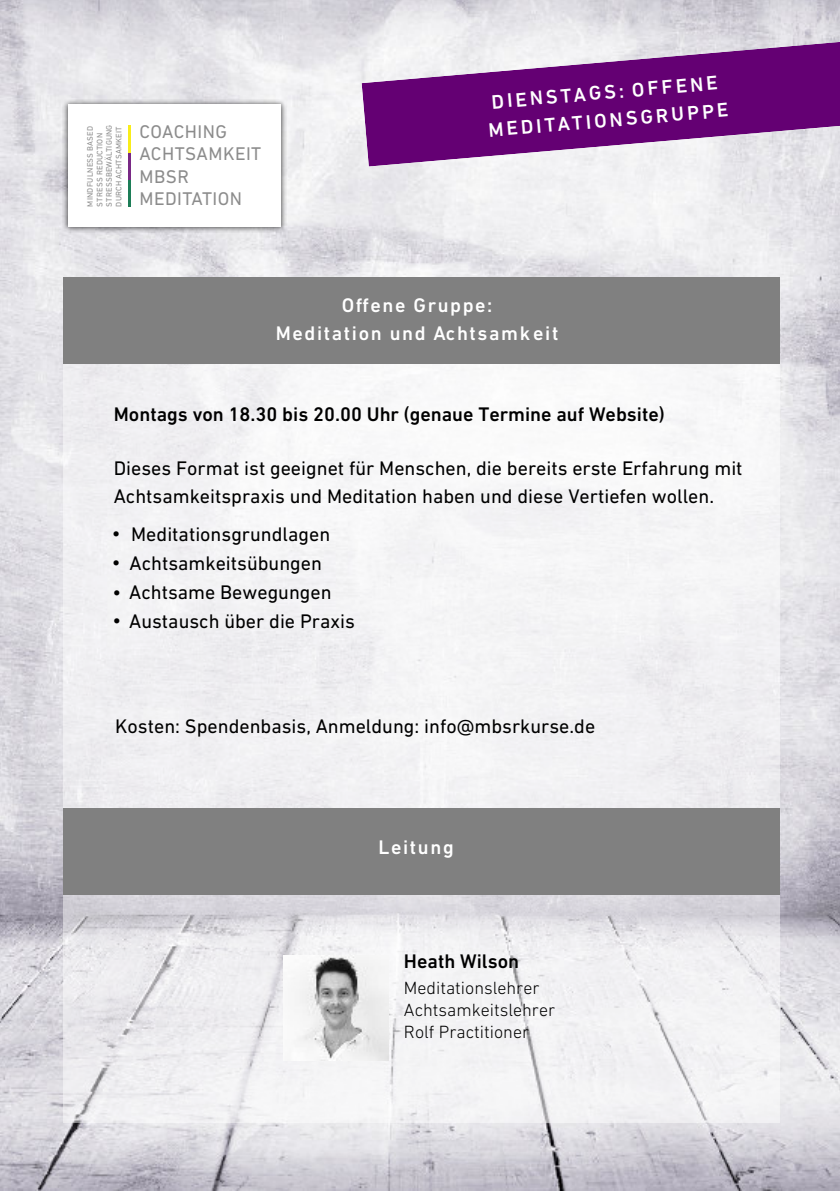
<style>
.page{position:relative;width:840px;height:1191px;background:#fff}
.page>*{position:absolute;margin:0;border:0;box-sizing:border-box;transform-origin:0 0}
.t1{font:20px/28px "DIN Next LT Pro";color:#000}
.t2{font:500 20px/28px "DIN Next LT Pro";letter-spacing:.08em;color:#fff;text-align:center}
.t3{font:500 20px "DIN Next LT Pro";color:#000}
.t4{font:18.6px/22.4px "DIN Next LT Pro";letter-spacing:.025em;color:#8c8c8c}
.t5{font:300 18px/22px "DIN Next LT Pro";color:#000}
.t6{font:8px/9.6px "DIN Next LT Pro";letter-spacing:.025em;color:#8c8c8c}
</style>
<div class="page">
<img style="left:0;top:0;width:839px;height:1191px">
<div style="left:64px;top:277px;width:715px;height:846px;background:#fff;opacity:.48"></div>
<svg style="left:361px;top:42px;width:478px;height:124px;fill:#640073"></svg>
<div style="left:64px;top:277px;width:715px;height:87px;background:#808080"></div>
<div style="left:64px;top:808px;width:715px;height:86px;background:#808080"></div>
<img style="left:284px;top:955px;width:104px;height:36px">
<img style="left:270px;top:991px;width:181px;height:144px">
<img style="left:63px;top:99px;width:223px;height:134px">
<div style="left:68px;top:104px;width:212px;height:123px;background:#fff"></div>
<hr style="left:128px;top:179px;width:3px;height:27px;background:#1d7d57">
<hr style="left:128px;top:152px;width:3px;height:27px;background:#792985">
<hr style="left:128px;top:125px;width:3px;height:27px;background:#f9ed1a">
<p class="t6" style="left:86px;top:207px;width:84px;rotate:-90deg">MINDFULNESS BASED<br>STRESS REDUCTION<br>STRESSBEWÄLTIGUNG<br>DURCH ACHTSAMKEIT</p>
<p class="t4" style="left:139px;top:122px;width:123px">COACHING<br>ACHTSAMKEIT<br>MBSR</p>
<p class="t4" style="left:139px;top:189px;width:104px">MEDITATION</p>
<p class="t2" style="left:485px;top:90px;width:242px;text-align:left;rotate:-5deg">DIENSTAGS: OFFENE<br>MEDITATIONSGRUPPE</p>
<p class="t2" style="left:276px;top:293px;width:284px">Offene Gruppe:<br>Meditation und Achtsamkeit</p>
<p class="t3" style="left:114px;top:406px;width:552px">Montags von 18.30 bis 20.00 Uhr (genaue Termine auf Website)</p>
<p class="t1" style="left:114px;top:456px;width:630px">Dieses Format ist geeignet für Menschen, die bereits erste Erfahrung mit<br>Achtsamkeitspraxis und Meditation haben und diese Vertiefen wollen.</p>
<p class="t1" style="left:131px;top:521px;width:200px">Meditationsgrundlagen</p>
<p class="t1" style="left:112px;top:551px;width:211px">• Achtsamkeitsübungen</p>
<p class="t1" style="left:112px;top:520px;width:10px">•</p>
<p class="t1" style="left:112px;top:580px;width:221px">• Achtsame Bewegungen</p>
<p class="t1" style="left:112px;top:609px;width:244px">• Austausch über die Praxis</p>
<p class="t1" style="left:115px;top:713px;width:481px">Kosten: Spendenbasis, Anmeldung: info@mbsrkurse.de</p>
<p class="t2" style="left:378px;top:835px;width:77px">Leitung</p>
<p class="t3" style="left:404px;top:953px;width:117px">Heath Wilson</p>
<p class="t5" style="left:404px;top:979px;width:153px">Meditationslehrer<br>Achtsamkeitslehrer<br>Rolf Practitioner</p>
</div>
